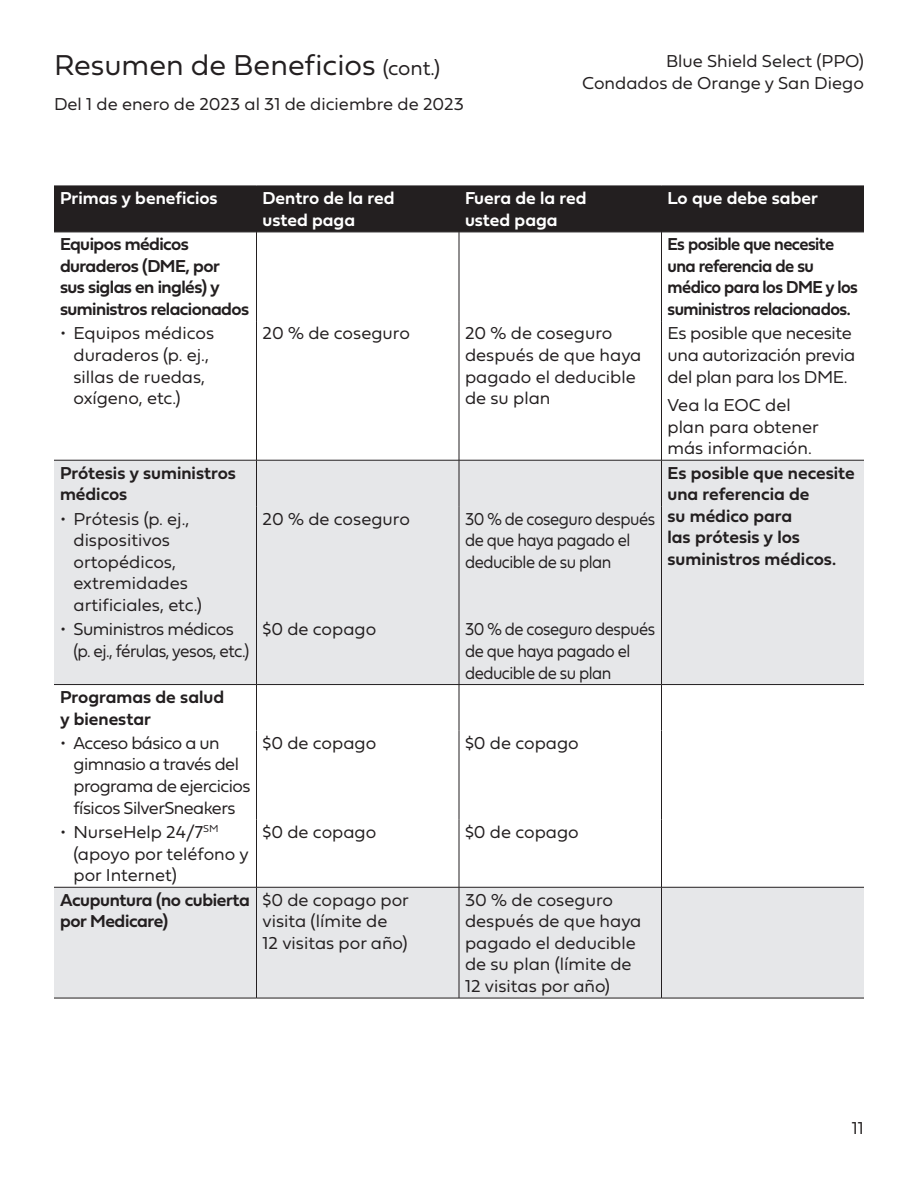
<style>
.page{position:relative;width:918px;height:1188px;background:#fff}
.page>*{position:absolute;margin:0;border:0;box-sizing:border-box;transform-origin:0 0}
.t1{font:30px "Fieldwork Geo Light";color:#231f20}
.t2{font:18px/21.6px "Fieldwork Geo Light";color:#231f20}
.t3{font:18px/21.6px "Fieldwork Geo Demibold";color:#231f20}
.t4{font:18px/21.6px "Fieldwork Geo Light";letter-spacing:-.03em;color:#231f20}
.t5{font:18px/21.6px "Fieldwork Geo Light";letter-spacing:-.03em;color:#231f20;scale:.91 1}
.t6{font:18px/21.6px "Fieldwork Geo Demibold";letter-spacing:-.025em;color:#231f20}
.t7{font:18px/21.6px "Fieldwork Geo Demibold";letter-spacing:-.025em;color:#231f20;scale:.95 1}
.t8{font:18px/21.6px "Fieldwork Geo Demibold";color:#fff}
.t9{font:18px/21.6px "Fieldwork Geo Light";letter-spacing:-.02em;color:#231f20}
.s1{font-size:21px}
</style>
<div class="page">
<div style="left:54px;top:187px;width:810px;height:45px;background:#231f20"></div>
<svg style="left:54px;top:461px;width:810px;height:537px;fill:#e6e7e9"></svg>
<hr style="left:54px;top:186px;width:202px;height:1px;background:#231f20">
<hr style="left:256px;top:186px;width:203px;height:1px;background:#231f20">
<hr style="left:256px;top:186px;width:1px;height:46px;background:#231f20">
<hr style="left:459px;top:186px;width:203px;height:1px;background:#231f20">
<hr style="left:459px;top:186px;width:1px;height:46px;background:#231f20">
<hr style="left:662px;top:186px;width:202px;height:1px;background:#231f20">
<hr style="left:661px;top:186px;width:1px;height:46px;background:#231f20">
<hr style="left:54px;top:232px;width:202px;height:1px;background:#231f20">
<hr style="left:256px;top:232px;width:203px;height:1px;background:#231f20">
<hr style="left:459px;top:232px;width:203px;height:1px;background:#231f20">
<hr style="left:662px;top:232px;width:202px;height:1px;background:#231f20">
<hr style="left:256px;top:232px;width:1px;height:89px;background:#231f20">
<hr style="left:459px;top:232px;width:1px;height:89px;background:#231f20">
<hr style="left:661px;top:232px;width:1px;height:89px;background:#231f20">
<hr style="left:256px;top:321px;width:1px;height:139px;background:#231f20">
<hr style="left:459px;top:321px;width:1px;height:139px;background:#231f20">
<hr style="left:661px;top:321px;width:1px;height:139px;background:#231f20">
<hr style="left:54px;top:460px;width:202px;height:1px;background:#231f20">
<hr style="left:256px;top:460px;width:203px;height:1px;background:#231f20">
<hr style="left:256px;top:460px;width:1px;height:46px;background:#231f20">
<hr style="left:459px;top:460px;width:203px;height:1px;background:#231f20">
<hr style="left:459px;top:460px;width:1px;height:46px;background:#231f20">
<hr style="left:662px;top:460px;width:202px;height:1px;background:#231f20">
<hr style="left:661px;top:460px;width:1px;height:46px;background:#231f20">
<hr style="left:256px;top:685px;width:1px;height:46px;background:#231f20">
<hr style="left:459px;top:685px;width:1px;height:46px;background:#231f20">
<hr style="left:661px;top:685px;width:1px;height:46px;background:#231f20">
<hr style="left:256px;top:887px;width:1px;height:111px;background:#231f20">
<hr style="left:459px;top:887px;width:1px;height:111px;background:#231f20">
<hr style="left:661px;top:887px;width:1px;height:111px;background:#231f20">
<hr style="left:256px;top:506px;width:1px;height:111px;background:#231f20">
<hr style="left:459px;top:506px;width:1px;height:111px;background:#231f20">
<hr style="left:661px;top:506px;width:1px;height:111px;background:#231f20">
<hr style="left:256px;top:617px;width:1px;height:67px;background:#231f20">
<hr style="left:459px;top:617px;width:1px;height:67px;background:#231f20">
<hr style="left:661px;top:617px;width:1px;height:67px;background:#231f20">
<hr style="left:54px;top:684px;width:202px;height:1px;background:#231f20">
<hr style="left:256px;top:684px;width:203px;height:1px;background:#231f20">
<hr style="left:459px;top:684px;width:203px;height:1px;background:#231f20">
<hr style="left:662px;top:684px;width:202px;height:1px;background:#231f20">
<hr style="left:256px;top:731px;width:1px;height:89px;background:#231f20">
<hr style="left:459px;top:731px;width:1px;height:89px;background:#231f20">
<hr style="left:661px;top:731px;width:1px;height:89px;background:#231f20">
<hr style="left:256px;top:820px;width:1px;height:67px;background:#231f20">
<hr style="left:459px;top:820px;width:1px;height:67px;background:#231f20">
<hr style="left:661px;top:820px;width:1px;height:67px;background:#231f20">
<hr style="left:54px;top:887px;width:202px;height:1px;background:#231f20">
<hr style="left:256px;top:887px;width:203px;height:1px;background:#231f20">
<hr style="left:459px;top:887px;width:203px;height:1px;background:#231f20">
<hr style="left:662px;top:887px;width:202px;height:1px;background:#231f20">
<hr style="left:54px;top:998px;width:202px;height:1px;background:#231f20">
<hr style="left:256px;top:998px;width:203px;height:1px;background:#231f20">
<hr style="left:459px;top:998px;width:203px;height:1px;background:#231f20">
<hr style="left:662px;top:998px;width:202px;height:1px;background:#231f20">
<h1 class="t1" style="left:54px;top:41px;width:388px">Resumen de Beneficios <span class="s1">(cont.)</span></h1>
<p class="t2" style="left:54px;top:92px;width:411px">Del 1 de enero de 2023 al 31 de diciembre de 2023</p>
<p class="t2" style="left:582px;top:49px;width:283px;text-align:right">Blue Shield Select (PPO)<br>Condados de Orange y San Diego</p>
<p class="t8" style="left:60px;top:187px;width:159px">Primas y beneficios</p>
<p class="t8" style="left:262px;top:187px;width:134px">Dentro de la red usted paga</p>
<p class="t8" style="left:465px;top:187px;width:123px">Fuera de la red usted paga</p>
<p class="t8" style="left:668px;top:187px;width:152px">Lo que debe saber</p>
<p class="t6" style="left:60px;top:233px;width:191px">Equipos médicos duraderos (DME, por sus siglas en inglés) y suministros relacionados</p>
<p class="t7" style="left:668px;top:233px;width:202px">Es posible que necesite una referencia de su médico para los DME y los suministros relacionados.</p>
<p class="t2" style="left:74px;top:322px;width:142px;text-indent:-14px">• Equipos médicos duraderos (p. ej., sillas de ruedas, oxígeno, etc.)</p>
<p class="t2" style="left:262px;top:322px;width:149px">20 % de coseguro</p>
<p class="t2" style="left:465px;top:322px;width:178px">20 % de coseguro después de que haya pagado el deducible de su plan</p>
<p class="t9" style="left:668px;top:322px;width:189px">Es posible que necesite una autorización previa del plan para los DME.</p>
<p class="t2" style="left:668px;top:393px;width:153px">Vea la EOC del plan para obtener más información.</p>
<p class="t3" style="left:60px;top:461px;width:178px">Prótesis y suministros médicos</p>
<p class="t3" style="left:668px;top:461px;width:189px">Es posible que necesite una referencia de<br>su médico para<br>las prótesis y los suministros médicos.</p>
<p class="t2" style="left:74px;top:507px;width:130px;text-indent:-14px">• Prótesis (p. ej., dispositivos ortopédicos, extremidades artificiales, etc.)</p>
<p class="t2" style="left:262px;top:507px;width:149px">20 % de coseguro</p>
<p class="t5" style="left:465px;top:507px;width:210px">30 % de coseguro después de que haya pagado el deducible de su plan</p>
<p class="t4" style="left:74px;top:618px;width:177px;text-indent:-14px">• Suministros médicos (p. ej., férulas, yesos, etc.)</p>
<p class="t2" style="left:262px;top:618px;width:115px">$0 de copago</p>
<p class="t5" style="left:465px;top:618px;width:210px">30 % de coseguro después de que haya pagado el deducible de su plan</p>
<p class="t3" style="left:60px;top:685px;width:166px">Programas de salud y bienestar</p>
<p class="t4" style="left:74px;top:731px;width:179px;text-indent:-14px">• Acceso básico a un gimnasio a través del programa de ejercicios físicos SilverSneakers</p>
<p class="t2" style="left:262px;top:731px;width:115px">$0 de copago</p>
<p class="t2" style="left:465px;top:731px;width:115px">$0 de copago</p>
<p class="t2" style="left:74px;top:820px;width:177px;text-indent:-14px">• NurseHelp 24/7<sup>SM </sup>(apoyo por teléfono y por Internet)</p>
<p class="t2" style="left:263px;top:820px;width:115px">$0 de copago</p>
<p class="t2" style="left:465px;top:820px;width:115px">$0 de copago</p>
<p class="t6" style="left:60px;top:888px;width:191px">Acupuntura (no cubierta por Medicare)</p>
<p class="t2" style="left:263px;top:888px;width:148px">$0 de copago por visita (límite de<br>12 visitas por año)</p>
<p class="t2" style="left:465px;top:888px;width:178px">30 % de coseguro después de que haya pagado el deducible de su plan (límite de<br>12 visitas por año)</p>
<p class="t2" style="left:852px;top:1116px;width:14px">11</p>
</div>
